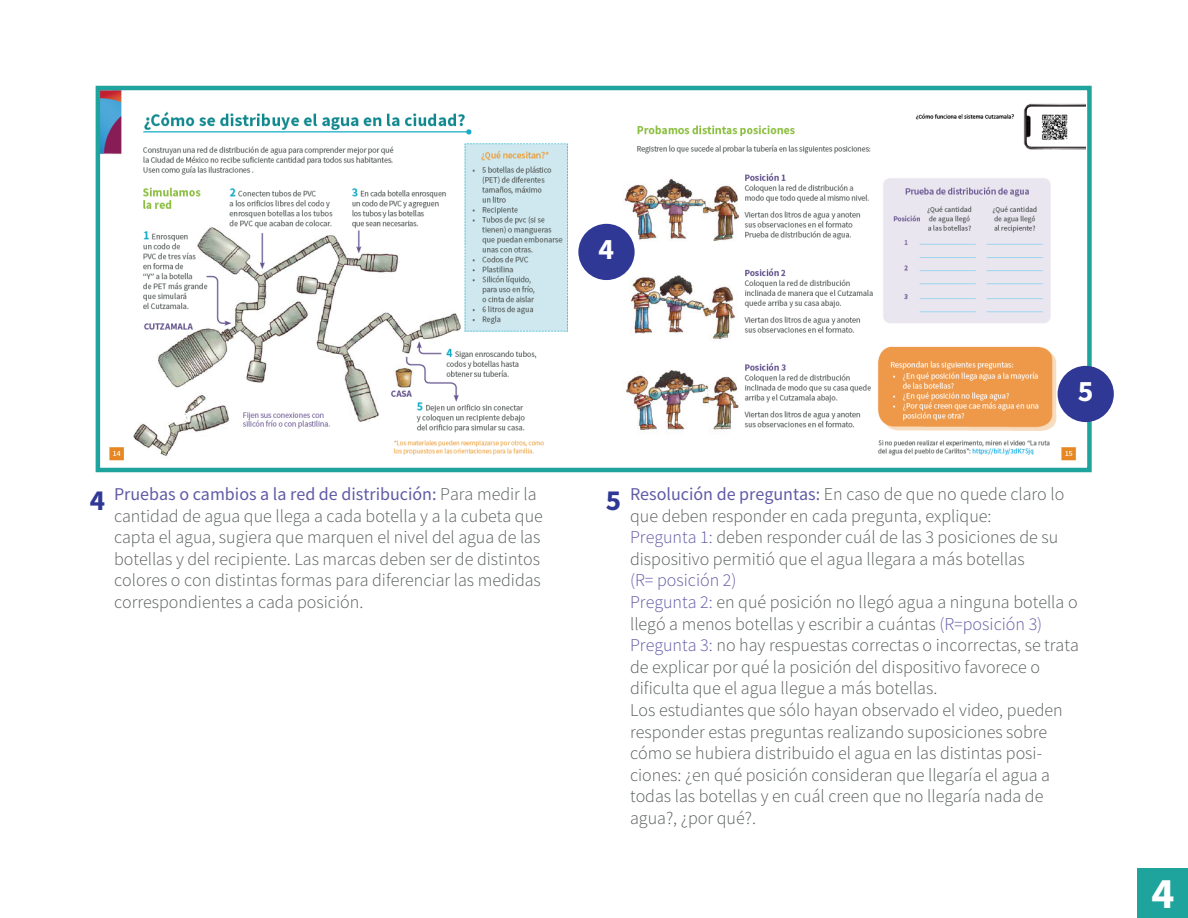
<style>
.page{position:relative;width:1188px;height:918px;background:#fff}
.page>*{position:absolute;margin:0;border:0;box-sizing:border-box;transform-origin:0 0}
.t1{font:700 43.65px "Source Sans Pro";color:#fff}
.t2{font:700 29.7px "Source Sans Pro";color:#fff}
.t3{font:700 29.1px "Source Sans Pro";color:#303895}
.t4{font:300 18px/21.6px "Source Sans Pro";color:#585e5c}
.s1{font-weight:400;color:#615aa6}
.s2{font-weight:700;font-size:29.1px;color:#303895}
.s3{color:#615aa6}
</style>
<div class="page">
<img style="left:101px;top:91px;width:985px;height:370px">
<div style="left:96px;top:86px;width:996px;height:386px;border:4px solid #1fa39d"></div>
<div style="left:1138px;top:868px;width:50px;height:50px;background:#1fa39d"></div>
<div style="left:578px;top:224px;width:57px;height:56px;background:#303895;border-radius:50%"></div>
<div style="left:1058px;top:366px;width:56px;height:56px;background:#303895;border-radius:50%"></div>
<h2 class="t2" style="left:599px;top:229px;width:17px">4</h2>
<h2 class="t2" style="left:1078px;top:371px;width:17px">5</h2>
<h3 class="t3" style="left:90px;top:481px;width:17px">4</h3>
<p class="t4" style="left:114px;top:483px;width:430px"><span class="s1">Pruebas o cambios a la red de distribución:</span> Para medir la cantidad de agua que llega a cada botella y a la cubeta que capta el agua, sugiera que marquen el nivel del agua de las botellas y del recipiente. Las marcas deben ser de distintos colores o con distintas formas para diferenciar las medidas correspondientes a cada posición.</p>
<p class="t4" style="left:630px;top:483px;width:436px;text-indent:-24px"><span class="s2">5</span> <span class="s1">Resolución de preguntas:</span> En caso de que no quede claro lo que deben responder en cada pregunta, explique:<br><span class="s3">Pregunta 1:</span> deben responder cuál de las 3 posiciones de su dispositivo permitió que el agua llegara a más botellas</p>
<p class="t4" style="left:630px;top:570px;width:450px"><span class="s3">(R= posición 2)<br>Pregunta 2:</span> en qué posición no llegó agua a ninguna botella o llegó a menos botellas y escribir a cuántas <span class="s3">(R=posición 3)<br>Pregunta 3:</span> no hay respuestas correctas o incorrectas, se trata de explicar por qué la posición del dispositivo favorece o dificulta que el agua llegue a más botellas.<br>Los estudiantes que sólo hayan observado el video, pueden responder estas preguntas realizando suposiciones sobre cómo se hubiera distribuido el agua en las distintas posi&shy;ciones: ¿en qué posición consideran que llegaría el agua a todas las botellas y en cuál creen que no llegaría nada de agua?, ¿por qué?.</p>
<h1 class="t1" style="left:1151px;top:864px;width:25px">4</h1>
</div>
